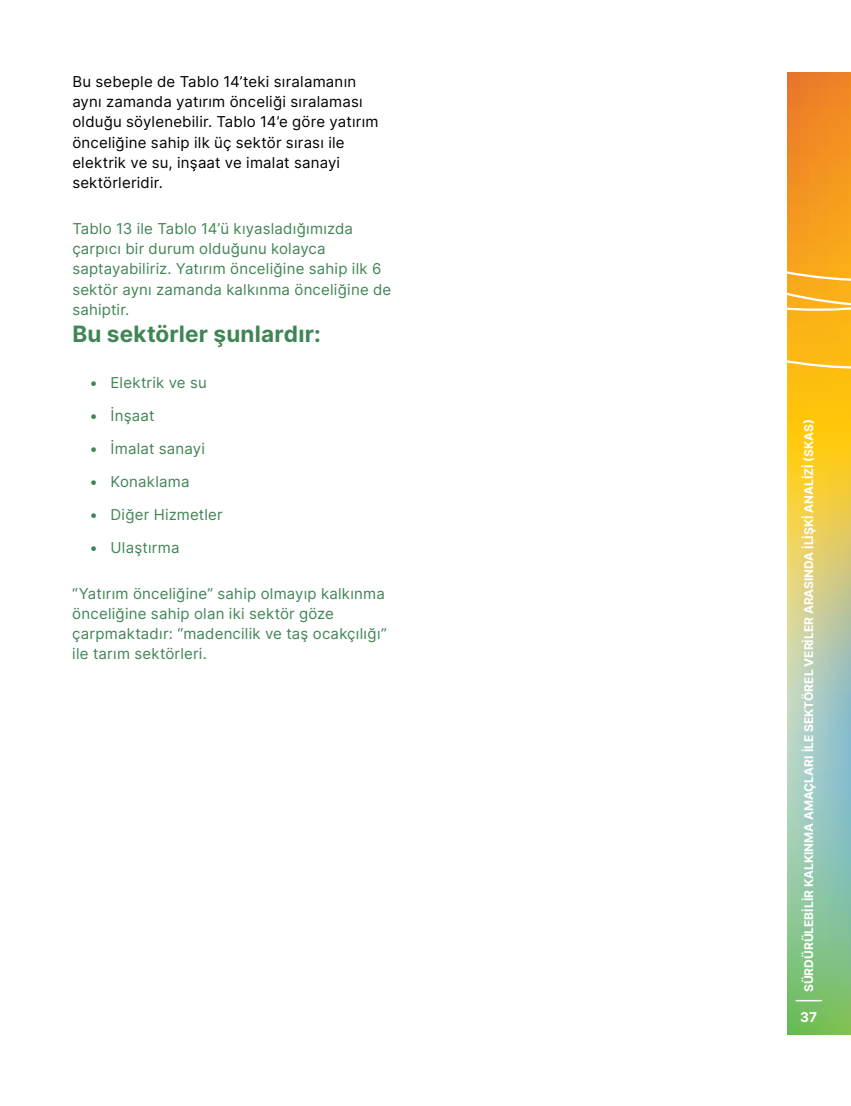
<style>
.page{position:relative;width:851px;height:1106px;background:#fff}
.page>*{position:absolute;margin:0;border:0;box-sizing:border-box;transform-origin:0 0}
.t1{font:700 22.5px "Inter";letter-spacing:.01em;color:#408555}
.t2{font:15px/20.2px "Inter";letter-spacing:.015em;color:#408555}
.t3{font:15px/20.2px "Inter";letter-spacing:.015em;color:#000}
.t4{font:700 13.5px "Inter";color:#fff}
.t5{font:700 12px "Inter";color:#fff}
</style>
<div class="page">
<svg style="left:787px;top:433px;width:63px;height:601px;background:#b3ca8c"></svg>
<svg style="left:787px;top:72px;width:63px;height:361px;background:#f6a520"></svg>
<hr style="left:795px;top:999px;width:26px;height:2px;background:#fff">
<p class="t3" style="left:72px;top:71px;width:308px">Bu sebeple de Tablo 14’teki sıralamanın aynı zamanda yatırım önceliği sıralaması olduğu söylenebilir. Tablo 14’e göre yatırım önceliğine sahip ilk üç sektör sırası ile elektrik ve su, inşaat ve imalat sanayi sektörleridir.</p>
<p class="t2" style="left:72px;top:218px;width:320px">Tablo 13 ile Tablo 14’ü kıyasladığımızda çarpıcı bir durum olduğunu kolayca saptayabiliriz. Yatırım önceliğine sahip ilk 6 sektör aynı zamanda kalkınma önceliğine de sahiptir.</p>
<h1 class="t1" style="left:72px;top:317px;width:250px">Bu sektörler şunlardır:</h1>
<p class="t2" style="left:89px;top:372px;width:119px">• Elektrik ve su</p>
<p class="t2" style="left:89px;top:405px;width:67px">• İnşaat</p>
<p class="t2" style="left:89px;top:438px;width:117px">• İmalat sanayi</p>
<p class="t2" style="left:89px;top:471px;width:102px">• Konaklama</p>
<p class="t2" style="left:89px;top:504px;width:135px">• Diğer Hizmetler</p>
<p class="t2" style="left:89px;top:537px;width:92px">• Ulaştırma</p>
<p class="t2" style="left:72px;top:582px;width:316px">“Yatırım önceliğine” sahip olmayıp kalkınma önceliğine sahip olan iki sektör göze çarpmaktadır: “madencilik ve taş ocakçılığı” ile tarım sektörleri.</p>
<p class="t5" style="left:799px;top:992px;width:574px;rotate:-90deg">SÜRDÜRÜLEBİLİR KALKINMA AMAÇLARI İLE SEKTÖREL VERİLER ARASINDA İLİŞKİ ANALİZİ (SKAS)</p>
<p class="t4" style="left:800px;top:1007px;width:18px">37</p>
</div>
